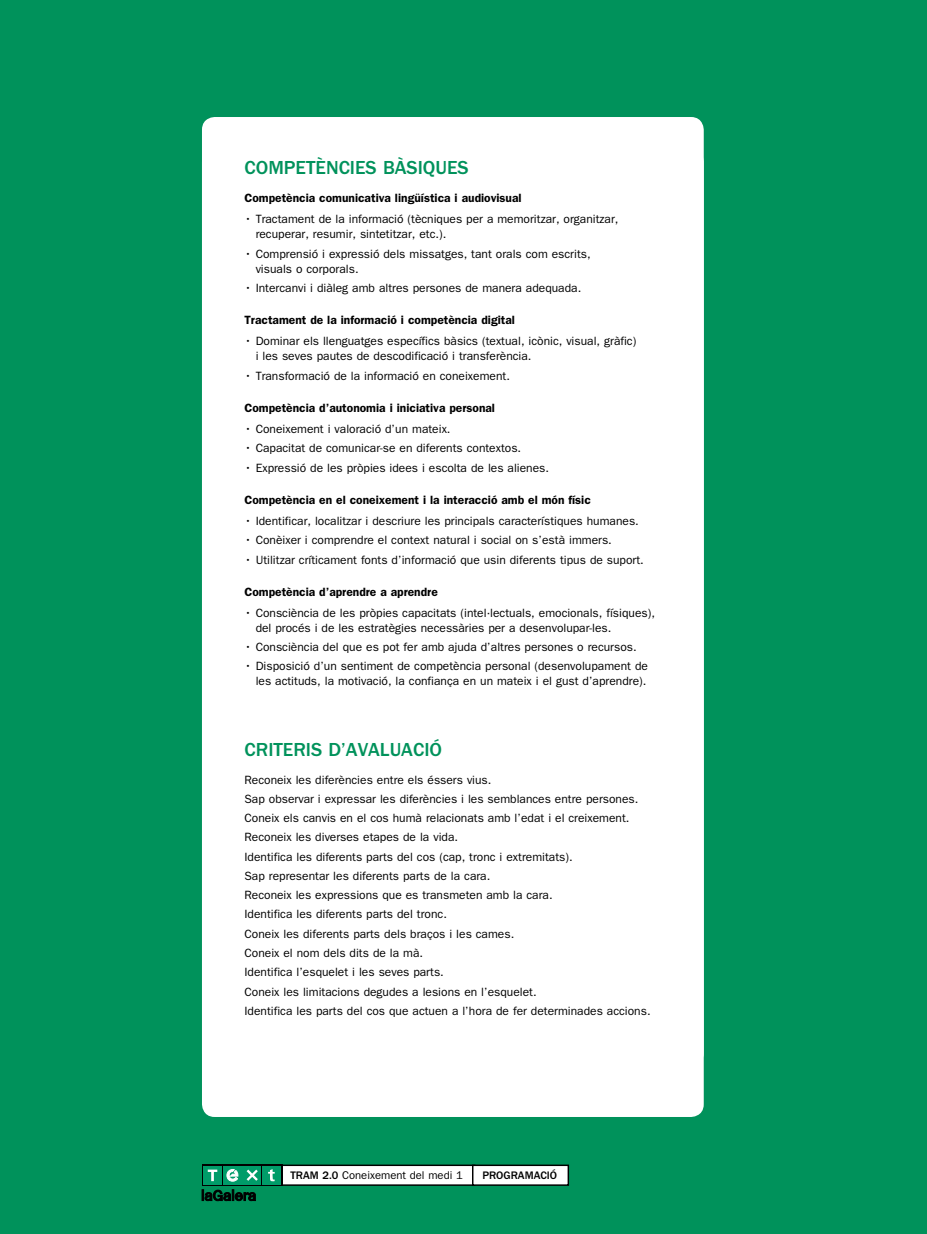
<style>
.page{position:relative;width:927px;height:1234px;background:#fff}
.page>*{position:absolute;margin:0;border:0;box-sizing:border-box;transform-origin:0 0}
.t1{font:500 19.5px "Franklin Gothic LT";color:#00925b}
.t2{font:12px/19.2px "Franklin Gothic LT";color:#000}
.t3{font:600 12px "Franklin Gothic LT";color:#000}
.t4{font:11.25px "Franklin Gothic LT";color:#000}
.t5{font:500 11.25px "Franklin Gothic LT";color:#000}
.t6{font:600 11.25px "Franklin Gothic LT";color:#000}
.s1{font-weight:500}
</style>
<div class="page">
<div style="left:0;top:0;width:927px;height:1233px;background:#00925b"></div>
<div style="left:202px;top:149px;width:502px;height:967px;background:#fff;border-radius:13px"></div>
<div style="left:202px;top:117px;width:502px;height:948px;background:#fff;border-radius:13px"></div>
<div style="left:281px;top:1164px;width:194px;height:20px;background:#fff"></div>
<div style="left:280px;top:1164px;width:195px;height:21px;border:1px solid #000"></div>
<svg style="left:202px;top:1164px;width:80px;height:21px"></svg>
<div style="left:204px;top:1165px;width:18px;height:18px;background:#009c69"></div>
<svg style="left:208px;top:1169px;width:9px;height:11px"></svg>
<div style="left:263px;top:1165px;width:18px;height:18px;background:#009c69"></div>
<svg style="left:268px;top:1169px;width:7px;height:12px"></svg>
<div style="left:243px;top:1165px;width:18px;height:18px;background:#009c69"></div>
<svg style="left:247px;top:1169px;width:11px;height:11px"></svg>
<svg style="left:202px;top:1189px;width:54px;height:11px"></svg>
<svg style="left:223px;top:1165px;width:18px;height:18px"></svg>
<svg style="left:227px;top:1168px;width:11px;height:12px"></svg>
<div style="left:473px;top:1164px;width:95px;height:20px;background:#fff"></div>
<div style="left:472px;top:1164px;width:97px;height:21px;border:1px solid #000"></div>
<h1 class="t1" style="left:244px;top:157px;width:226px">COMPETÈNCIES BÀSIQUES</h1>
<p class="t3" style="left:244px;top:191px;width:279px">Competència comunicativa lingüística i audiovisual</p>
<p class="t2" style="left:256px;top:212px;width:364px;line-height:15px;text-indent:-11px">• Tractament de la informació (tècniques per a memoritzar, organitzar, recuperar, resumir, sintetitzar, etc.).</p>
<p class="t2" style="left:256px;top:246px;width:337px;line-height:15px;text-indent:-11px">• Comprensió i expressió dels missatges, tant orals com escrits, visuals o corporals.</p>
<p class="t2" style="left:244px;top:278px;width:338px">• Intercanvi i diàleg amb altres persones de manera adequada.</p>
<p class="t3" style="left:244px;top:312px;width:272px">Tractament de la informació i competència digital</p>
<p class="t2" style="left:256px;top:334px;width:382px;line-height:15px;text-indent:-11px">• Dominar els llenguatges específics bàsics (textual, icònic, visual, gràfic) i les seves pautes de descodificació i transferència.</p>
<p class="t2" style="left:244px;top:366px;width:267px">• Transformació de la informació en coneixement.</p>
<p class="t3" style="left:244px;top:400px;width:252px">Competència d’autonomia i iniciativa personal</p>
<p class="t2" style="left:244px;top:419px;width:208px">• Coneixement i valoració d’un mateix.</p>
<p class="t2" style="left:244px;top:438px;width:278px">• Capacitat de comunicar-se en diferents contextos.</p>
<p class="t2" style="left:244px;top:458px;width:306px">• Expressió de les pròpies idees i escolta de les alienes.</p>
<p class="t3" style="left:244px;top:492px;width:348px">Competència en el coneixement i la interacció amb el món físic</p>
<p class="t2" style="left:244px;top:511px;width:396px">• Identificar, localitzar i descriure les principals característiques humanes.</p>
<p class="t2" style="left:244px;top:530px;width:369px">• Conèixer i comprendre el context natural i social on s’està immers.</p>
<p class="t2" style="left:244px;top:550px;width:401px">• Utilitzar críticament fonts d’informació que usin diferents tipus de suport.</p>
<p class="t3" style="left:244px;top:584px;width:195px">Competència d’aprendre a aprendre</p>
<p class="t2" style="left:256px;top:605px;width:401px;line-height:15px;text-indent:-11px">• Consciència de les pròpies capacitats (intel·lectuals, emocionals, físiques), del procés i de les estratègies necessàries per a desenvolupar-les.</p>
<p class="t2" style="left:244px;top:637px;width:394px">• Consciència del que es pot fer amb ajuda d’altres persones o recursos.</p>
<p class="t2" style="left:244px;top:658px;width:405px;line-height:15px;text-align:right">• Disposició d’un sentiment de competència personal (desenvolupament de les actituds, la motivació, la confiança en un mateix i el gust d’aprendre).</p>
<h1 class="t1" style="left:244px;top:738px;width:199px">CRITERIS D’AVALUACIÓ</h1>
<p class="t2" style="left:244px;top:769px;width:408px">Reconeix les diferències entre els éssers vius.<br>Sap observar i expressar les diferències i les semblances entre persones.<br>Coneix els canvis en el cos humà relacionats amb l’edat i el creixement.<br>Reconeix les diverses etapes de la vida.<br>Identifica les diferents parts del cos (cap, tronc i extremitats).<br>Sap representar les diferents parts de la cara.<br>Reconeix les expressions que es transmeten amb la cara.<br>Identifica les diferents parts del tronc.<br>Coneix les diferents parts dels braços i les cames.<br>Coneix el nom dels dits de la mà.<br>Identifica l’esquelet i les seves parts.<br>Coneix les limitacions degudes a lesions en l’esquelet.<br>Identifica les parts del cos que actuen a l’hora de fer determinades accions.</p>
<p class="t4" style="left:290px;top:1168px;width:174px"><span class="s1">TRAM 2.0</span> Coneixement del medi 1</p>
<p class="t5" style="left:482px;top:1168px;width:76px">PROGRAMACIÓ</p>
<p class="t6" style="left:476px;top:1176px;width:50px">UNITAT 1</p>
</div>
